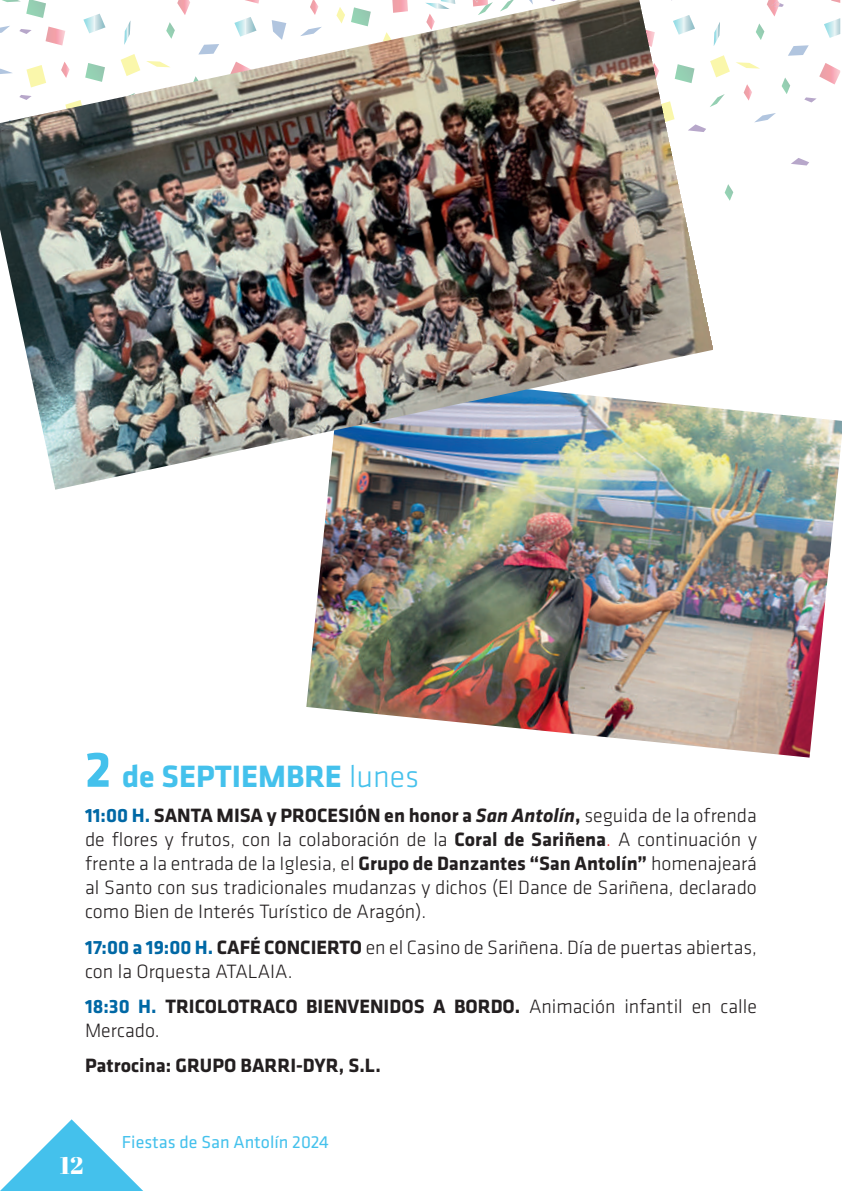
<style>
.page{position:relative;width:842px;height:1191px;background:#fff}
.page>*{position:absolute;margin:0;border:0;box-sizing:border-box;transform-origin:0 0}
.t1{font:700 32px "Klavika CH";color:#44c1ec}
.t2{font:24px "Abril Fatface";color:#fff}
.t3{font:300 20px/24px "Klavika CH";color:#231f20}
.t4{font:700 20px "Klavika CH";color:#231f20}
.t5{font:18px "Klavika CH";color:#44c1ec}
.s1{font-size:52px}
.s2{font-weight:300}
.s3{font-weight:700;color:#0068a5}
.s4{font-weight:700}
.s5{font-weight:700;font-style:italic}
.s6{color:#ee2f2d}
</style>
<div class="page">
<svg style="left:0;top:1119px;width:143px;height:72px"></svg>
<svg style="left:804px;top:97px;width:13px;height:5px"></svg>
<svg style="left:744px;top:84px;width:8px;height:17px"></svg>
<svg style="left:736px;top:62px;width:24px;height:7px"></svg>
<svg style="left:714px;top:94px;width:11px;height:11px"></svg>
<svg style="left:831px;top:0;width:9px;height:3px"></svg>
<svg style="left:714px;top:55px;width:16px;height:22px"></svg>
<svg style="left:791px;top:158px;width:18px;height:7px"></svg>
<svg style="left:819px;top:63px;width:21px;height:21px"></svg>
<svg style="left:788px;top:45px;width:21px;height:11px"></svg>
<svg style="left:824px;top:18px;width:16px;height:20px"></svg>
<svg style="left:714px;top:22px;width:6px;height:24px"></svg>
<svg style="left:756px;top:23px;width:8px;height:17px"></svg>
<svg style="left:725px;top:184px;width:8px;height:17px"></svg>
<svg style="left:782px;top:78px;width:8px;height:16px"></svg>
<svg style="left:755px;top:113px;width:21px;height:9px"></svg>
<svg style="left:767px;top:0;width:17px;height:16px"></svg>
<img style="left:306px;top:408px;width:536px;height:349px">
<img style="left:0;top:0;width:714px;height:490px">
<h1 class="t1" style="left:85px;top:753px;width:335px"><span class="s1">2</span> de SEPTIEMBRE <span class="s2">lunes</span></h1>
<p class="t3" style="left:85px;top:803px;width:673px;text-align:justify"><span class="s3">11:00 H.</span> <span class="s4">SANTA MISA y PROCESIÓN en honor a</span> <span class="s5">San Antolín</span><span class="s4">,</span> seguida de la ofrenda de flores y frutos, con la colaboración de la <span class="s4">Coral de Sariñena</span><span class="s6">.</span> A continuación y frente a la entrada de la Iglesia, el <span class="s4">Grupo de Danzantes “San Antolín”</span> homenajeará al Santo con sus tradicionales mudanzas y dichos (El Dance de Sariñena, declarado como Bien de Interés Turístico de Aragón).</p>
<p class="t3" style="left:85px;top:934px;width:673px"><span class="s3">17:00 a 19:00 H.</span> <span class="s4">CAFÉ CONCIERTO</span> en el Casino de Sariñena. Día de puertas abiertas, con la Orquesta ATALAIA.</p>
<p class="t3" style="left:85px;top:994px;width:673px"><span class="s3">18:30 H.</span> <span class="s4">TRICOLOTRACO BIENVENIDOS A BORDO.</span> Animación infantil en calle<br>Mercado.</p>
<p class="t4" style="left:85px;top:1051px;width:297px">Patrocina: GRUPO BARRI-DYR, S.L.</p>
<p class="t2" style="left:60px;top:1149px;width:25px">12</p>
<p class="t5" style="left:122px;top:1130px;width:208px">Fiestas de San Antolín 2024</p>
</div>
